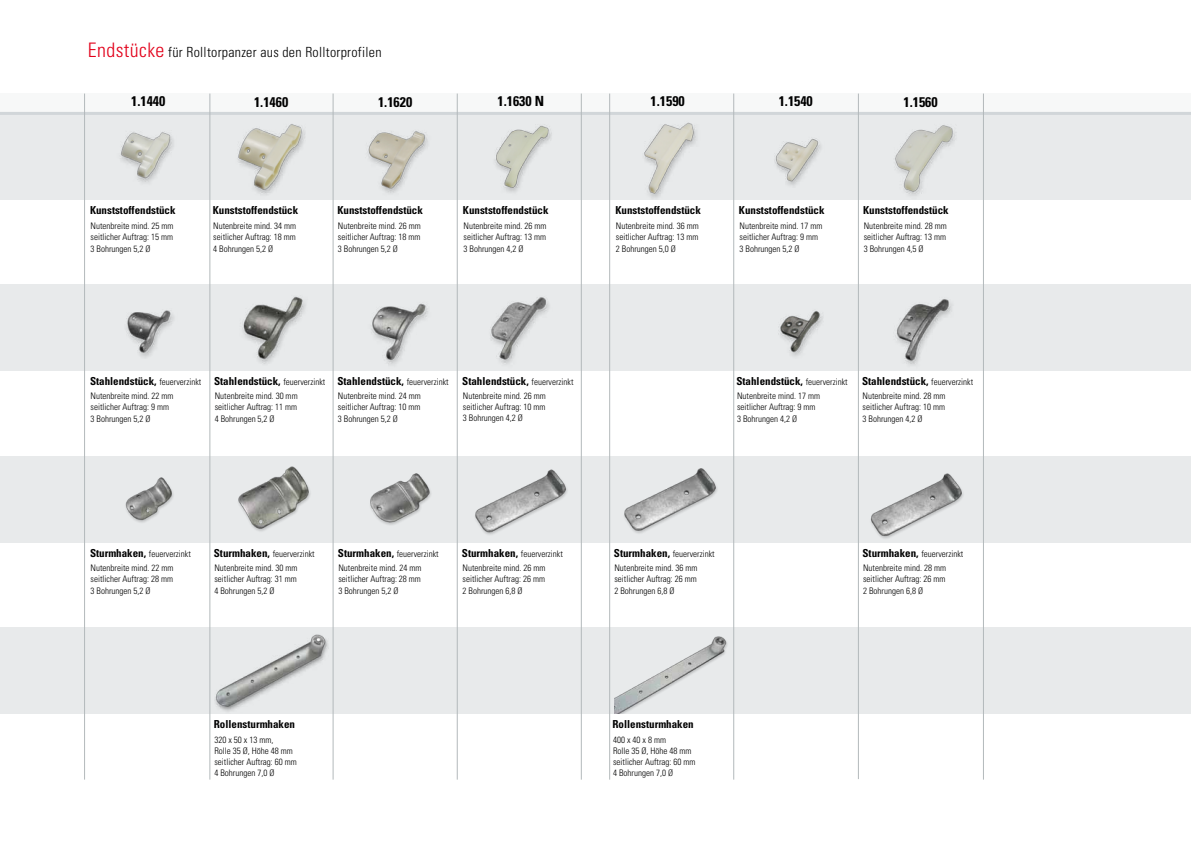
<style>
.page{position:relative;width:1191px;height:842px;background:#fff}
.page>*{position:absolute;margin:0;border:0;box-sizing:border-box;transform-origin:0 0}
.t1{font:300 condensed 14px "Univers LT Std";letter-spacing:.02em;color:#000}
.t2{font:700 condensed 14px "Univers LT Std";color:#000}
.t3{font:700 condensed 11px "Univers LT Std";color:#000}
.t4{font:300 condensed 9px/10.8px "Univers LT Std";color:#000}
.s1{font-size:20px;color:#e2001a}
.s2{font-weight:300;font-size:9px}
.s3{font-weight:700;font-size:11px}
</style>
<div class="page">
<div style="left:0;top:628px;width:1191px;height:86px;background:#e8eaeb"></div>
<div style="left:0;top:285px;width:1191px;height:86px;background:#e8eaeb"></div>
<div style="left:0;top:456px;width:1191px;height:86px;background:#e8eaeb"></div>
<div style="left:0;top:94px;width:1191px;height:19px;background:#f7f8f8"></div>
<div style="left:0;top:113px;width:1191px;height:86px;background:#e8eaeb"></div>
<img style="left:120px;top:115px;width:185px;height:84px">
<hr style="left:0;top:112px;width:1191px;height:3px;background:#d1d6d9">
<img style="left:126px;top:310px;width:48px;height:48px">
<hr style="left:332px;top:94px;width:1px;height:686px;background:#b3b9bb">
<hr style="left:84px;top:94px;width:1px;height:686px;background:#b3b9bb">
<hr style="left:457px;top:94px;width:1px;height:686px;background:#b3b9bb">
<hr style="left:581px;top:94px;width:1px;height:686px;background:#b3b9bb">
<hr style="left:609px;top:94px;width:1px;height:686px;background:#b3b9bb">
<hr style="left:733px;top:94px;width:1px;height:686px;background:#b3b9bb">
<hr style="left:858px;top:94px;width:1px;height:685px;background:#b3b9bb">
<hr style="left:983px;top:94px;width:1px;height:686px;background:#b3b9bb">
<hr style="left:209px;top:94px;width:1px;height:686px;background:#b3b9bb">
<img style="left:368px;top:115px;width:90px;height:84px">
<img style="left:495px;top:125px;width:57px;height:67px">
<img style="left:644px;top:115px;width:177px;height:84px">
<img style="left:895px;top:125px;width:61px;height:71px">
<img style="left:210px;top:285px;width:96px;height:86px">
<img style="left:371px;top:285px;width:87px;height:86px">
<img style="left:457px;top:285px;width:92px;height:85px">
<img style="left:870px;top:473px;width:93px;height:66px">
<img style="left:778px;top:311px;width:45px;height:45px">
<img style="left:895px;top:299px;width:57px;height:66px">
<img style="left:125px;top:477px;width:48px;height:46px">
<img style="left:210px;top:456px;width:357px;height:86px">
<img style="left:624px;top:468px;width:93px;height:65px">
<img style="left:215px;top:634px;width:113px;height:78px">
<img style="left:614px;top:636px;width:113px;height:78px">
<h1 class="t1" style="left:88px;top:44px;width:295px"><span class="s1">Endstücke</span> für Rolltorpanzer aus den Rolltorprofilen</h1>
<h1 class="t2" style="left:131px;top:93px;width:36px">1.1440</h1>
<h1 class="t2" style="left:254px;top:93px;width:36px">1.1460</h1>
<h1 class="t2" style="left:378px;top:93px;width:36px">1.1620</h1>
<h1 class="t2" style="left:497px;top:93px;width:48px">1.1630 N</h1>
<h1 class="t2" style="left:650px;top:93px;width:36px">1.1590</h1>
<h1 class="t2" style="left:778px;top:93px;width:36px">1.1540</h1>
<h1 class="t2" style="left:903px;top:94px;width:36px">1.1560</h1>
<p class="t3" style="left:90px;top:203px;width:87px">Kunststoffendstück</p>
<p class="t3" style="left:213px;top:203px;width:87px">Kunststoffendstück</p>
<p class="t3" style="left:337px;top:203px;width:87px">Kunststoffendstück</p>
<p class="t3" style="left:463px;top:203px;width:87px">Kunststoffendstück</p>
<p class="t3" style="left:615px;top:203px;width:87px">Kunststoffendstück</p>
<p class="t3" style="left:739px;top:203px;width:87px">Kunststoffendstück</p>
<p class="t3" style="left:863px;top:203px;width:87px">Kunststoffendstück</p>
<p class="t4" style="left:91px;top:221px;width:84px">Nutenbreite mind. 25 mm seitlicher Auftrag: 15 mm</p>
<p class="t4" style="left:91px;top:243px;width:61px">3 Bohrungen 5,2 Ø</p>
<p class="t4" style="left:213px;top:221px;width:84px">Nutenbreite mind. 34 mm seitlicher Auftrag: 18 mm</p>
<p class="t4" style="left:213px;top:243px;width:61px">4 Bohrungen 5,2 Ø</p>
<p class="t4" style="left:338px;top:221px;width:84px">Nutenbreite mind. 26 mm seitlicher Auftrag: 18 mm</p>
<p class="t4" style="left:338px;top:243px;width:61px">3 Bohrungen 5,2 Ø</p>
<p class="t4" style="left:463px;top:221px;width:84px">Nutenbreite mind. 26 mm seitlicher Auftrag: 13 mm</p>
<p class="t4" style="left:463px;top:243px;width:61px">3 Bohrungen 4,2 Ø</p>
<p class="t4" style="left:616px;top:221px;width:84px">Nutenbreite mind. 36 mm seitlicher Auftrag: 13 mm</p>
<p class="t4" style="left:616px;top:243px;width:61px">2 Bohrungen 5,0 Ø</p>
<p class="t4" style="left:739px;top:221px;width:84px">Nutenbreite mind. 17 mm seitlicher Auftrag: 9 mm</p>
<p class="t4" style="left:739px;top:243px;width:61px">3 Bohrungen 5,2 Ø</p>
<p class="t4" style="left:863px;top:221px;width:84px">Nutenbreite mind. 28 mm seitlicher Auftrag: 13 mm</p>
<p class="t4" style="left:863px;top:243px;width:61px">3 Bohrungen 4,5 Ø</p>
<p class="t3" style="left:90px;top:374px;width:113px">Stahlendstück, <span class="s2">feuerverzinkt</span></p>
<p class="t4" style="left:91px;top:391px;width:84px">Nutenbreite mind. 22 mm seitlicher Auftrag: 9 mm</p>
<p class="t4" style="left:91px;top:413px;width:61px">3 Bohrungen 5,2 Ø</p>
<p class="t3" style="left:214px;top:374px;width:113px">Stahlendstück, <span class="s2">feuerverzinkt</span></p>
<p class="t4" style="left:215px;top:391px;width:84px">Nutenbreite mind. 30 mm seitlicher Auftrag: 11 mm</p>
<p class="t4" style="left:215px;top:413px;width:61px">4 Bohrungen 5,2 Ø</p>
<p class="t3" style="left:337px;top:374px;width:113px">Stahlendstück, <span class="s2">feuerverzinkt</span></p>
<p class="t4" style="left:338px;top:391px;width:84px">Nutenbreite mind. 24 mm seitlicher Auftrag: 10 mm</p>
<p class="t4" style="left:338px;top:413px;width:61px">3 Bohrungen 5,2 Ø</p>
<p class="t3" style="left:462px;top:374px;width:113px">Stahlendstück, <span class="s2">feuerverzinkt</span></p>
<p class="t4" style="left:463px;top:391px;width:84px;text-align:justify">Nutenbreite mind. 26 mm seitlicher Auftrag: 10 mm 3 Bohrungen 4,2 Ø</p>
<p class="t3" style="left:736px;top:374px;width:113px">Stahlendstück, <span class="s2">feuerverzinkt</span></p>
<p class="t4" style="left:737px;top:391px;width:84px">Nutenbreite mind. 17 mm seitlicher Auftrag: 9 mm</p>
<p class="t4" style="left:737px;top:413px;width:61px">3 Bohrungen 4,2 Ø</p>
<p class="t3" style="left:862px;top:374px;width:113px">Stahlendstück, <span class="s2">feuerverzinkt</span></p>
<p class="t4" style="left:862px;top:391px;width:84px">Nutenbreite mind. 28 mm seitlicher Auftrag: 10 mm</p>
<p class="t4" style="left:862px;top:413px;width:61px">3 Bohrungen 4,2 Ø</p>
<p class="t4" style="left:90px;top:548px;width:102px"><span class="s3">Sturmhaken,</span> feuerverzinkt</p>
<p class="t4" style="left:91px;top:563px;width:84px">Nutenbreite mind. 22 mm seitlicher Auftrag: 28 mm</p>
<p class="t4" style="left:91px;top:585px;width:61px">3 Bohrungen 5,2 Ø</p>
<p class="t4" style="left:214px;top:548px;width:102px"><span class="s3">Sturmhaken,</span> feuerverzinkt</p>
<p class="t4" style="left:214px;top:563px;width:84px">Nutenbreite mind. 30 mm seitlicher Auftrag: 31 mm</p>
<p class="t4" style="left:214px;top:585px;width:61px">4 Bohrungen 5,2 Ø</p>
<p class="t4" style="left:338px;top:548px;width:102px"><span class="s3">Sturmhaken,</span> feuerverzinkt</p>
<p class="t4" style="left:338px;top:563px;width:84px">Nutenbreite mind. 24 mm seitlicher Auftrag: 28 mm</p>
<p class="t4" style="left:338px;top:585px;width:61px">3 Bohrungen 5,2 Ø</p>
<p class="t4" style="left:462px;top:548px;width:102px"><span class="s3">Sturmhaken,</span> feuerverzinkt</p>
<p class="t4" style="left:462px;top:563px;width:84px">Nutenbreite mind. 26 mm seitlicher Auftrag: 26 mm</p>
<p class="t4" style="left:462px;top:585px;width:61px">2 Bohrungen 6,8 Ø</p>
<p class="t3" style="left:214px;top:717px;width:83px">Rollensturmhaken</p>
<p class="t4" style="left:214px;top:735px;width:84px">320 x 50 x 13 mm,<br>Rolle 35 Ø, Höhe 48 mm seitlicher Auftrag: 60 mm<br>4 Bohrungen 7,0 Ø</p>
<p class="t4" style="left:614px;top:548px;width:102px"><span class="s3">Sturmhaken,</span> feuerverzinkt</p>
<p class="t4" style="left:614px;top:563px;width:84px">Nutenbreite mind. 36 mm seitlicher Auftrag: 26 mm</p>
<p class="t4" style="left:614px;top:585px;width:61px">2 Bohrungen 6,8 Ø</p>
<p class="t3" style="left:612px;top:717px;width:83px">Rollensturmhaken</p>
<p class="t4" style="left:613px;top:735px;width:84px">400 x 40 x 8 mm<br>Rolle 35 Ø, Höhe 48 mm seitlicher Auftrag: 60 mm<br>4 Bohrungen 7,0 Ø</p>
<p class="t4" style="left:862px;top:548px;width:102px"><span class="s3">Sturmhaken,</span> feuerverzinkt</p>
<p class="t4" style="left:863px;top:563px;width:84px">Nutenbreite mind. 28 mm seitlicher Auftrag: 26 mm</p>
<p class="t4" style="left:863px;top:585px;width:61px">2 Bohrungen 6,8 Ø</p>
</div>
